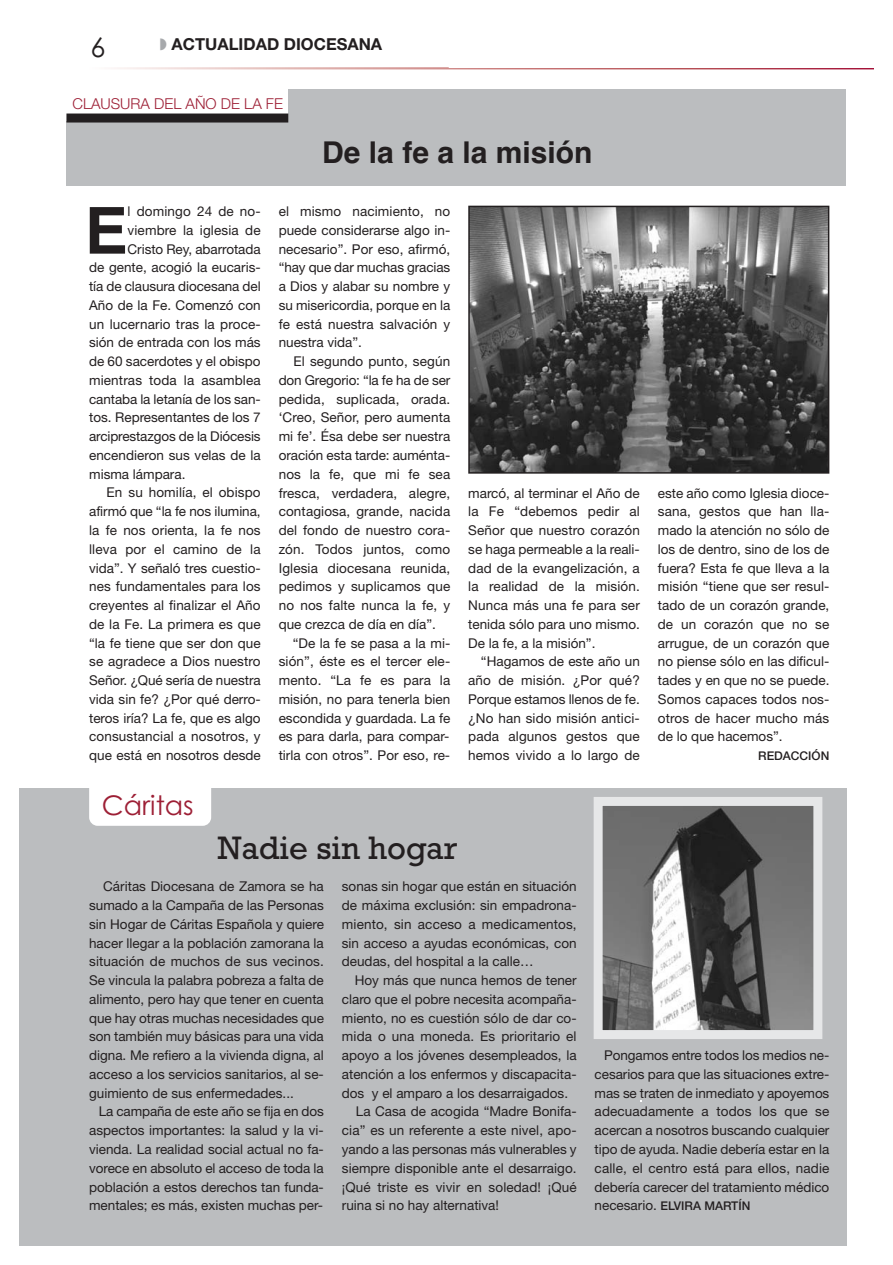
<style>
.page{position:relative;width:893px;height:1265px;background:#fff}
.page>*{position:absolute;margin:0;border:0;box-sizing:border-box;transform-origin:0 0}
.t1{font:700 64.65px "Helvetica";color:#231f20}
.t2{font:33px "Rockwell";color:#231f20}
.t3{font:700 30px "Helvetica";color:#231f20}
.t4{font:27px "Century Gothic";color:#9d1f35}
.t5{font:27px "Century Gothic";color:#231f20}
.t6{font:700 16.5px "Helvetica Neue";color:#231f20}
.t7{font:300 15px "Helvetica Neue";color:#9d1f35}
.t8{font:13.5px/18.8px "Helvetica Neue";color:#231f20;text-align:justify}
.t9{font:500 12px "Helvetica Neue";color:#231f20}
.s1{color:#a7a9ac}
.s2{font-weight:400;font-size:13.5px}
</style>
<div class="page">
<div style="left:66px;top:89px;width:780px;height:97px;background:#bbbdbf"></div>
<img style="left:117px;top:67px;width:756px;height:2px">
<div style="left:64px;top:87px;width:224px;height:34px;background:#fff"></div>
<div style="left:66px;top:113px;width:222px;height:9px;background:#231f20"></div>
<div style="left:20px;top:788px;width:827px;height:457px;background:#bbbdbf"></div>
<img style="left:603px;top:807px;width:209px;height:222px">
<div style="left:593px;top:797px;width:229px;height:242px;border:9px solid #e6e7e8"></div>
<div style="left:89px;top:769px;width:122px;height:56px;background:#fff;border-radius:9px"></div>
<img style="left:471px;top:209px;width:355px;height:261px">
<div style="left:468px;top:206px;width:361px;height:267px;border:2px solid #231f20"></div>
<h3 class="t5" style="left:91px;top:37px;width:16px">6</h3>
<p class="t6" style="left:160px;top:38px;width:224px"><span class="s1">◗</span> ACTUALIDAD DIOCESANA</p>
<p class="t7" style="left:72px;top:98px;width:212px">CLAUSURA DEL AÑO DE LA FE</p>
<h3 class="t3" style="left:322px;top:141px;width:272px">De la fe a la misión</h3>
<h1 class="t1" style="left:85px;top:207px;width:45px">E</h1>
<p class="t8" style="left:128px;top:203px;width:135px">l domingo 24 de no-</p>
<p class="t8" style="left:128px;top:222px;width:135px">viembre la iglesia de</p>
<p class="t8" style="left:128px;top:241px;width:135px">Cristo Rey, abarrotada</p>
<p class="t8" style="left:89px;top:259px;width:173px">de gente, acogió la eucaris-</p>
<p class="t8" style="left:89px;top:278px;width:173px">tía de clausura diocesana del</p>
<p class="t8" style="left:89px;top:297px;width:173px">Año de la Fe. Comenzó con</p>
<p class="t8" style="left:89px;top:316px;width:173px">un lucernario tras la proce-</p>
<p class="t8" style="left:89px;top:334px;width:173px">sión de entrada con los más</p>
<p class="t8" style="left:89px;top:353px;width:173px">de 60 sacerdotes y el obispo</p>
<p class="t8" style="left:89px;top:372px;width:173px">mientras toda la asamblea</p>
<p class="t8" style="left:89px;top:391px;width:173px">cantaba la letanía de los san-</p>
<p class="t8" style="left:89px;top:409px;width:173px">tos. Representantes de los 7</p>
<p class="t8" style="left:89px;top:428px;width:173px">arciprestazgos de la Diócesis</p>
<p class="t8" style="left:89px;top:447px;width:173px">encendieron sus velas de la</p>
<p class="t8" style="left:89px;top:466px;width:98px">misma lámpara.</p>
<p class="t8" style="left:107px;top:484px;width:156px">En su homilía, el obispo</p>
<p class="t8" style="left:89px;top:503px;width:173px">afirmó que “la fe nos ilumina,</p>
<p class="t8" style="left:89px;top:522px;width:173px">la fe nos orienta, la fe nos</p>
<p class="t8" style="left:89px;top:541px;width:173px">lleva por el camino de la</p>
<p class="t8" style="left:89px;top:559px;width:173px">vida”. Y señaló tres cuestio-</p>
<p class="t8" style="left:89px;top:578px;width:173px">nes fundamentales para los</p>
<p class="t8" style="left:89px;top:597px;width:173px">creyentes al finalizar el Año</p>
<p class="t8" style="left:89px;top:616px;width:173px">de la Fe. La primera es que</p>
<p class="t8" style="left:89px;top:634px;width:173px">“la fe tiene que ser don que</p>
<p class="t8" style="left:89px;top:653px;width:173px">se agradece a Dios nuestro</p>
<p class="t8" style="left:89px;top:672px;width:173px">Señor. ¿Qué sería de nuestra</p>
<p class="t8" style="left:89px;top:691px;width:173px">vida sin fe? ¿Por qué derro-</p>
<p class="t8" style="left:89px;top:709px;width:173px">teros iría? La fe, que es algo</p>
<p class="t8" style="left:89px;top:728px;width:173px">consustancial a nosotros, y</p>
<p class="t8" style="left:89px;top:747px;width:173px">que está en nosotros desde</p>
<p class="t8" style="left:279px;top:203px;width:173px">el mismo nacimiento, no puede considerarse algo in&shy;necesario”. Por eso, afirmó, “hay que dar muchas gracias a Dios y alabar su nombre y su misericordia, porque en la fe está nuestra salvación y nuestra vida”.</p>
<p class="t8" style="left:279px;top:353px;width:173px;text-indent:15px">El segundo punto, según don Gregorio: “la fe ha de ser pedida, suplicada, orada. ‘Creo, Señor, pero aumenta mi fe’. Ésa debe ser nuestra oración esta tarde: auménta&shy;nos la fe, que mi fe sea fresca, verdadera, alegre, contagiosa, grande, nacida del fondo de nuestro cora&shy;zón. Todos juntos, como Iglesia diocesana reunida, pedimos y suplicamos que no nos falte nunca la fe, y que crezca de día en día”.</p>
<p class="t8" style="left:279px;top:634px;width:173px;text-indent:14px">“De la fe se pasa a la mi&shy;sión”, éste es el tercer ele&shy;mento. “La fe es para la misión, no para tenerla bien escondida y guardada. La fe es para darla, para compar&shy;tirla con otros”. Por eso, re-</p>
<p class="t8" style="left:468px;top:484px;width:173px">marcó, al terminar el Año de la Fe “debemos pedir al Señor que nuestro corazón se haga permeable a la reali&shy;dad de la evangelización, a la realidad de la misión.<br>Nunca más una fe para ser tenida sólo para uno mismo.<br>De la fe, a la misión”.</p>
<p class="t8" style="left:468px;top:653px;width:173px;text-indent:13px">“Hagamos de este año un año de misión. ¿Por qué?<br>Porque estamos llenos de fe. ¿No han sido misión antici&shy;pada algunos gestos que hemos vivido a lo largo de</p>
<h3 class="t4" style="left:102px;top:795px;width:93px">Cáritas</h3>
<h2 class="t2" style="left:218px;top:837px;width:241px">Nadie sin hogar</h2>
<p class="t8" style="left:657px;top:484px;width:173px">este año como Iglesia dioce&shy;sana, gestos que han lla&shy;mado la atención no sólo de los de dentro, sino de los de fuera? Esta fe que lleva a la misión “tiene que ser resul&shy;tado de un corazón grande, de un corazón que no se arrugue, de un corazón que no piense sólo en las dificul&shy;tades y en que no se puede.<br>Somos capaces todos nos&shy;otros de hacer mucho más de lo que hacemos”.</p>
<p class="t9" style="left:758px;top:751px;width:73px">REDACCIÓN</p>
<p class="t8" style="left:89px;top:878px;width:236px;text-indent:14px">Cáritas Diocesana de Zamora se ha sumado a la Campaña de las Personas sin Hogar de Cáritas Española y quiere hacer llegar a la población zamorana la situación de muchos de sus vecinos.<br>Se vincula la palabra pobreza a falta de alimento, pero hay que tener en cuenta que hay otras muchas necesidades que son también muy básicas para una vida digna. Me refiero a la vivienda digna, al acceso a los servicios sanitarios, al se&shy;guimiento de sus enfermedades...</p>
<p class="t8" style="left:89px;top:1103px;width:236px;text-indent:10px">La campaña de este año se fija en dos aspectos importantes: la salud y la vi&shy;vienda. La realidad social actual no fa&shy;vorece en absoluto el acceso de toda la población a estos derechos tan funda&shy;mentales; es más, existen muchas per-</p>
<p class="t8" style="left:342px;top:878px;width:236px">sonas sin hogar que están en situación de máxima exclusión: sin empadrona&shy;miento, sin acceso a medicamentos, sin acceso a ayudas económicas, con deudas, del hospital a la calle…</p>
<p class="t8" style="left:355px;top:972px;width:223px">Hoy más que nunca hemos de tener</p>
<p class="t8" style="left:342px;top:991px;width:236px">claro que el pobre necesita acompaña-</p>
<p class="t8" style="left:342px;top:1009px;width:236px">miento, no es cuestión sólo de dar co-</p>
<p class="t8" style="left:342px;top:1028px;width:236px">mida o una moneda. Es prioritario el</p>
<p class="t8" style="left:342px;top:1047px;width:236px">apoyo a los jóvenes desempleados, la</p>
<p class="t8" style="left:342px;top:1066px;width:236px">atención a los enfermos y discapacita-</p>
<p class="t8" style="left:342px;top:1084px;width:228px">dos y el amparo a los desarraigados.</p>
<p class="t8" style="left:356px;top:1103px;width:222px">La Casa de acogida “Madre Bonifa-</p>
<p class="t8" style="left:342px;top:1122px;width:236px">cia” es un referente a este nivel, apo-</p>
<p class="t8" style="left:342px;top:1141px;width:236px">yando a las personas más vulnerables y</p>
<p class="t8" style="left:342px;top:1159px;width:236px">siempre disponible ante el desarraigo.</p>
<p class="t8" style="left:342px;top:1178px;width:236px">¡Qué triste es vivir en soledad! ¡Qué</p>
<p class="t8" style="left:342px;top:1197px;width:159px">ruina si no hay alternativa!</p>
<p class="t8" style="left:594px;top:1047px;width:236px;text-indent:10px">Pongamos entre todos los medios ne&shy;cesarios para que las situaciones extre&shy;mas se traten de inmediato y apoyemos adecuadamente a todos los que se acercan a nosotros buscando cualquier tipo de ayuda. Nadie debería estar en la calle, el centro está para ellos, nadie debería carecer del tratamiento médico</p>
<p class="t9" style="left:594px;top:1201px;width:157px"><span class="s2">necesario.</span> ELVIRA MARTÍN</p>
</div>
